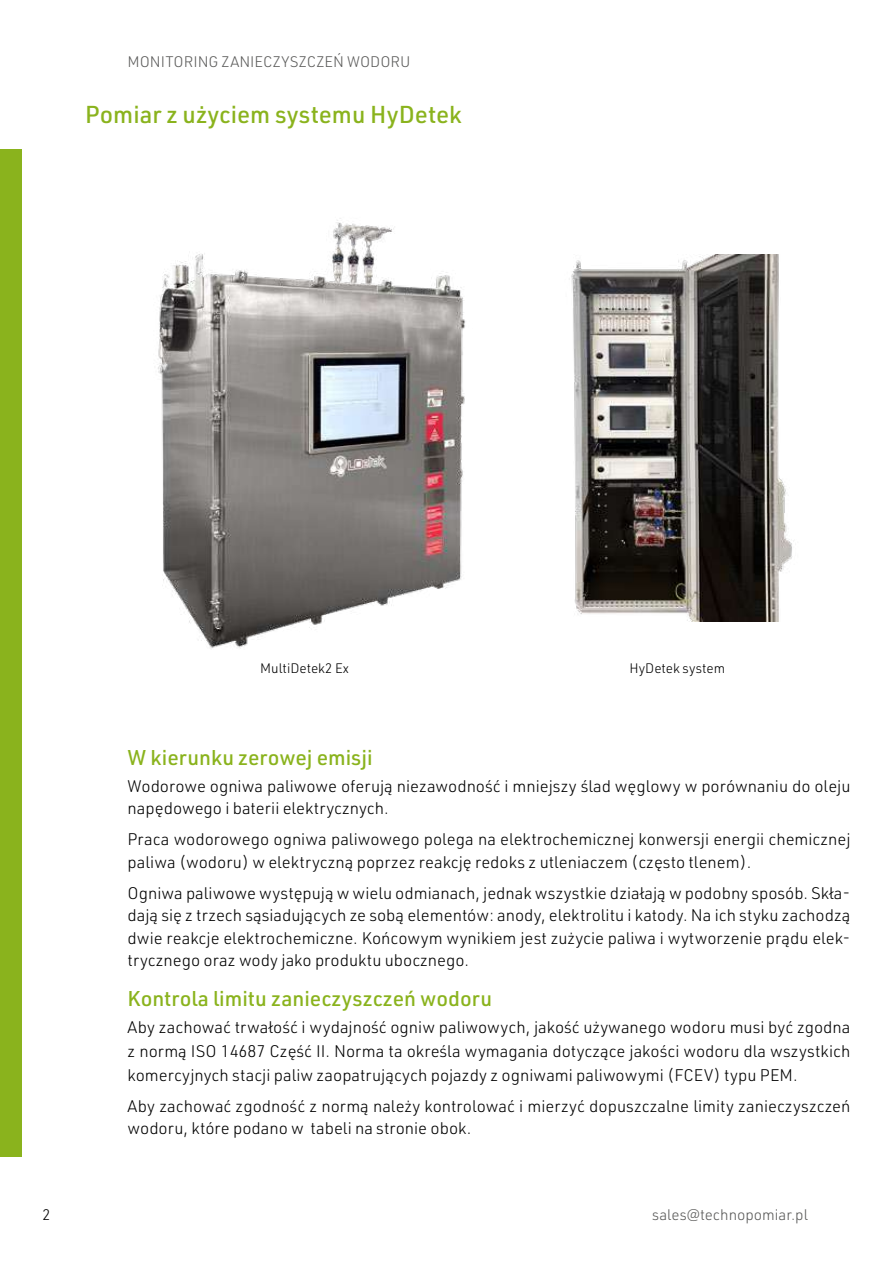
<style>
.page{position:relative;width:893px;height:1263px;background:#fff}
.page>*{position:absolute;margin:0;border:0;box-sizing:border-box;transform-origin:0 0}
.t1{font:500 24px "URWDIN";color:#8ab31d}
.t2{font:500 21px "URWDIN";color:#8ab31d}
.t3{font:300 16.5px/22.5px "URWDIN";color:#000}
.t4{font:300 15px "URWDIN";color:#5a5a59}
.t5{font:300 15px "URWDIN";color:#000}
.t6{font:300 13.5px "URWDIN";color:#000}
</style>
<div class="page">
<div style="left:0;top:149px;width:21px;height:1008px;background:#8ab31d"></div>
<img style="left:571px;top:254px;width:221px;height:368px">
<img style="left:158px;top:218px;width:308px;height:431px">
<p class="t4" style="left:128px;top:52px;width:285px">MONITORING ZANIECZYSZCZEŃ WODORU</p>
<h1 class="t1" style="left:85px;top:99px;width:378px">Pomiar z użyciem systemu HyDetek</h1>
<p class="t6" style="left:260px;top:659px;width:90px">MultiDetek2 Ex</p>
<p class="t6" style="left:629px;top:659px;width:97px">HyDetek system</p>
<p class="t2" style="left:128px;top:743px;width:247px">W kierunku zerowej emisji</p>
<p class="t3" style="left:128px;top:774px;width:724px">Wodorowe ogniwa paliwowe oferują niezawodność i mniejszy ślad węglowy w porównaniu do oleju napędowego i baterii elektrycznych.</p>
<p class="t3" style="left:128px;top:828px;width:724px">Praca wodorowego ogniwa paliwowego polega na elektrochemicznej konwersji energii chemicznej paliwa (wodoru) w elektryczną poprzez reakcję redoks z utleniaczem (często tlenem).</p>
<p class="t3" style="left:128px;top:881px;width:724px;text-align:justify">Ogniwa paliwowe występują w wielu odmianach, jednak wszystkie działają w podobny sposób. Skła&shy;dają się z trzech sąsiadujących ze sobą elementów: anody, elektrolitu i katody. Na ich styku zachodzą dwie reakcje elektrochemiczne. Końcowym wynikiem jest zużycie paliwa i wytworzenie prądu elek&shy;trycznego oraz wody jako produktu ubocznego.</p>
<p class="t2" style="left:128px;top:984px;width:366px">Kontrola limitu zanieczyszczeń wodoru</p>
<p class="t3" style="left:128px;top:1014px;width:724px;line-height:24px;text-align:justify">Aby zachować trwałość i wydajność ogniw paliwowych, jakość używanego wodoru musi być zgodna z normą ISO 14687 Część II. Norma ta określa wymagania dotyczące jakości wodoru dla wszystkich komercyjnych stacji paliw zaopatrujących pojazdy z ogniwami paliwowymi (FCEV) typu PEM.</p>
<p class="t3" style="left:128px;top:1094px;width:724px">Aby zachować zgodność z normą należy kontrolować i mierzyć dopuszczalne limity zanieczyszczeń wodoru, które podano w tabeli na stronie obok.</p>
<p class="t5" style="left:43px;top:1204px;width:10px">2</p>
<p class="t4" style="left:652px;top:1205px;width:157px">sales@technopomiar.pl</p>
</div>
